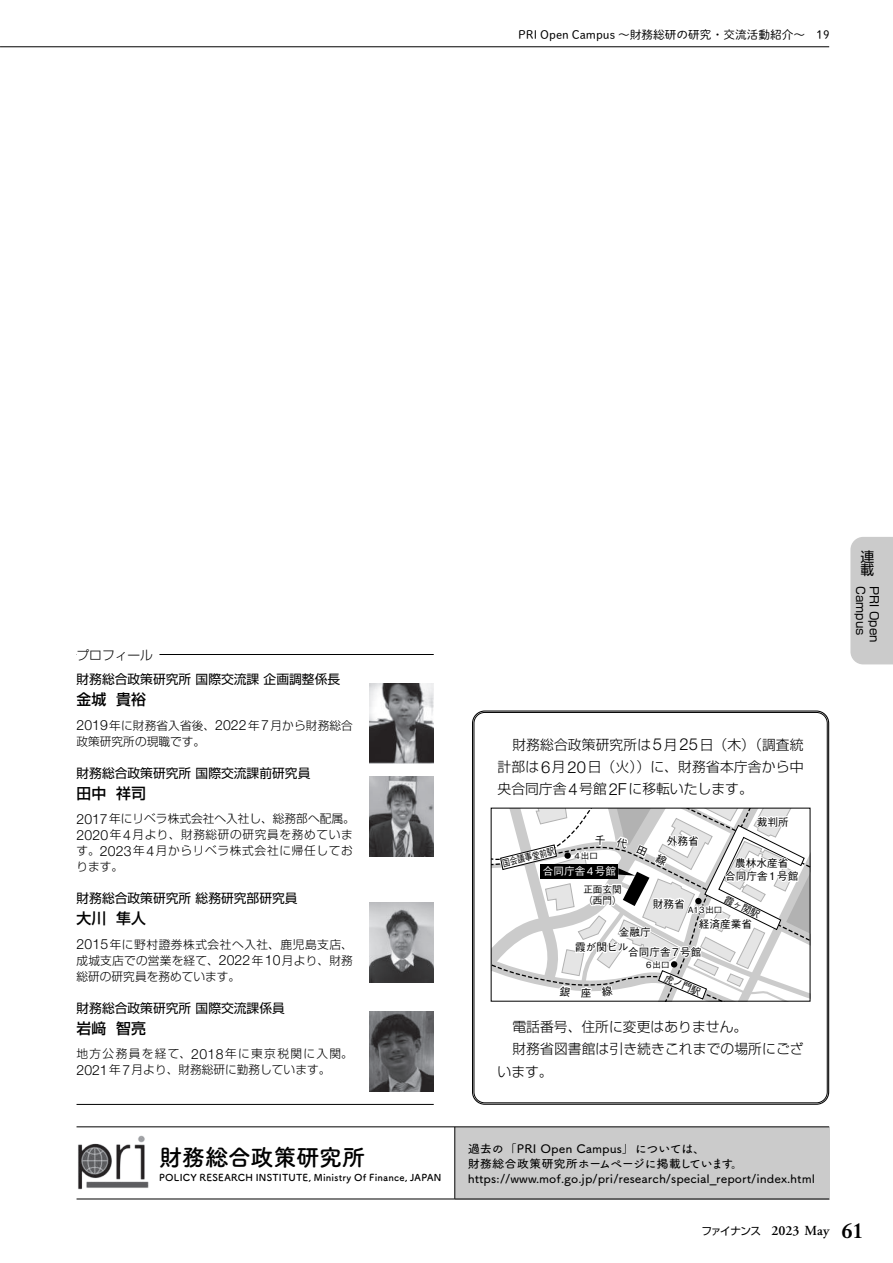
<style>
.page{position:relative;width:893px;height:1263px;background:#fff}
.page>*{position:absolute;margin:0;border:0;box-sizing:border-box;transform-origin:0 0}
.t1{font:23.4px "Tsuku A Rd Gothic Std B";letter-spacing:-.025em;color:#000}
.t2{font:500 14.85px "Shin Go Pr 6 N";color:#000}
.t3{font:300 13.8px/22.4px "Shin Go Pr 6 N";letter-spacing:.005em;color:#000;text-align:justify}
.t4{font:600 13.8px "Adobe Garamond Pro";color:#000}
.t5{font:13.8px/13.8px "Shin Go Pr 6 N";color:#000}
.t6{font:12.75px "Shin Go Pr 6 N";color:#000}
.t7{font:300 12.75px "Shin Go Pr 6 N";color:#000}
.t8{font:11.7px/14.9px "Tsuku A Rd Gothic Std D";color:#000;scale:1.05 1}
.t9{font:300 11.7px/15.9px "Shin Go Pr 6 N";letter-spacing:.015em;color:#000}
.t10{font:300 11.7px/15.9px "Shin Go Pr 6 N";letter-spacing:.055em;color:#000}
.t11{font:300 11.7px/15.9px "Shin Go Pr 6 N";letter-spacing:.115em;color:#000}
.t12{font:11.7px "Shuei M Go Std L";color:#000}
.t13{font:11.7px "Shin Go Pr 6 N";color:#000}
.t14{font:500 10.65px/12.8px "Gothic BBB Pr 6 N";color:#000;text-align:center}
.t15{font:500 10.65px "Gothic BBB Pr 6 N";color:#fff}
.t16{font:9.6px "Tsuku A Rd Gothic Std B";letter-spacing:.025em;color:#000}
.t17{font:500 9.6px/11.7px "Gothic BBB Pr 6 N";color:#000}
.t18{font:500 9.6px "Gothic BBB Pr 6 N";color:#000;scale:.8 1}
.t19{font:500 8.55px "Gothic BBB Pr 6 N";color:#000}
.s1{font-family:"Helvetica Neue LT Std";font-size:14.1px}
.s2{font-family:"Helvetica Neue LT Std";font-size:16.65px}
.s3{font-family:"Shin Go Pr 6 N";font-weight:400;font-size:10.65px}
.s4{font-family:"Times LT Std";font-size:21.3px}
</style>
<div class="page">
<hr style="left:0;top:47px;width:829px;height:1px;background:#000">
<hr style="left:77px;top:1104px;width:357px;height:1px;background:#000">
<hr style="left:77px;top:654px;width:357px;height:1px;background:#000">
<div style="left:77px;top:649px;width:82px;height:12px;background:#fff"></div>
<img style="left:370px;top:683px;width:64px;height:80px">
<img style="left:370px;top:777px;width:64px;height:79px">
<img style="left:370px;top:902px;width:64px;height:80px">
<img style="left:370px;top:1012px;width:64px;height:79px">
<div style="left:455px;top:1127px;width:374px;height:72px;background:#cbcbcb"></div>
<hr style="left:77px;top:1126px;width:752px;height:1px;background:#000">
<hr style="left:454px;top:1127px;width:1px;height:72px;background:#000">
<img style="left:78px;top:1135px;width:71px;height:54px">
<hr style="left:77px;top:1199px;width:752px;height:1px;background:#000">
<div style="left:472px;top:710px;width:357px;height:395px;border:1px solid #000;border-radius:12px"></div>
<div style="left:474px;top:712px;width:353px;height:391px;border:1px solid #000;border-radius:11px"></div>
<div style="left:850px;top:537px;width:43px;height:127px;background:#cbcbcb"></div>
<svg style="left:491px;top:808px;width:319px;height:193px"></svg>
<p class="t12" style="left:518px;top:26px;width:312px">PRI Open Campus ～財務総研の研究・交流活動紹介～　19</p>
<p class="t7" style="left:77px;top:644px;width:78px">プロフィール</p>
<p class="t6" style="left:77px;top:669px;width:278px">財務総合政策研究所国際交流課企画調整係長　</p>
<p class="t2" style="left:77px;top:687px;width:71px">金城 貴裕</p>
<p class="t9" style="left:77px;top:716px;width:278px"><span class="s1">2019</span>年に財務省入省後、<span class="s1">2022</span>年<span class="s1">7</span>月から財務総合政策研究所の現職です。</p>
<p class="t6" style="left:77px;top:762px;width:248px">財務総合政策研究所国際交流課前研究員　</p>
<p class="t2" style="left:77px;top:781px;width:71px">田中 祥司</p>
<p class="t10" style="left:77px;top:810px;width:280px"><span class="s1">2017</span>年にリベラ株式会社へ入社し、総務部へ配属。<br><span class="s1">2020</span>年<span class="s1">4</span>月より、財務総研の研究員を務めています。<span class="s1">2023</span>年<span class="s1">4</span>月からリベラ株式会社に帰任しております。</p>
<p class="t6" style="left:77px;top:888px;width:235px">財務総合政策研究所総務研究部研究員　</p>
<p class="t2" style="left:77px;top:906px;width:71px">大川 隼人</p>
<p class="t9" style="left:77px;top:935px;width:278px;text-align:justify"><span class="s1">2015</span>年に野村證券株式会社へ入社、鹿児島支店、成城支店での営業を経て、<span class="s1">2022</span>年<span class="s1">10</span>月より、財務総研の研究員を務めています。</p>
<p class="t6" style="left:77px;top:997px;width:223px">財務総合政策研究所国際交流課係員　</p>
<p class="t2" style="left:77px;top:1016px;width:71px">岩﨑 智亮</p>
<p class="t11" style="left:77px;top:1045px;width:278px">地方公務員を経て、<span class="s1">2018</span>年に東京税関に入関。<br><span class="s1">2021</span>年<span class="s1">7</span>月より、財務総研に勤務しています。</p>
<h1 class="t1" style="left:159px;top:1138px;width:208px">財務総合政策研究所</h1>
<p class="t16" style="left:159px;top:1170px;width:284px">POLICY RESEARCH INSTITUTE, Ministry Of Finance, JAPAN</p>
<p class="t3" style="left:497px;top:732px;width:308px;text-indent:15px">財務総合政策研究所は<span class="s2">5</span>月<span class="s2">25</span>日（木）（調査統計部は<span class="s2">6</span>月<span class="s2">20</span>日（火））に、財務省本庁舎から中央合同庁舎<span class="s2">4</span>号館<span class="s2">2F</span>に移転いたします。</p>
<p class="t14" style="left:757px;top:815px;width:33px">裁判所</p>
<p class="t14" style="left:667px;top:834px;width:33px">外務省</p>
<p class="t18" style="left:501px;top:856px;width:68px;rotate:-14deg">国会議事堂前駅</p>
<p class="t19" style="left:574px;top:848px;width:25px">4出口</p>
<p class="t15" style="left:543px;top:863px;width:75px">合同庁舎4号館</p>
<p class="t17" style="left:583px;top:882px;width:40px">正面玄関（西門）</p>
<p class="t14" style="left:725px;top:856px;width:75px">農林水産省<br>合同庁舎1号館</p>
<p class="t17" style="left:728px;top:892px;width:40px;rotate:26deg">霞ヶ関駅</p>
<p class="t14" style="left:653px;top:896px;width:33px">財務省</p>
<p class="t19" style="left:688px;top:903px;width:36px">A13出口</p>
<p class="t14" style="left:699px;top:917px;width:55px">経済産業省</p>
<p class="t14" style="left:575px;top:922px;width:128px;line-height:19.5px;text-align:left;text-indent:44px">金融庁<br>霞が関ビル合同庁舎7号館</p>
<p class="t19" style="left:646px;top:958px;width:25px">6出口</p>
<p class="t17" style="left:667px;top:971px;width:40px;rotate:23deg">虎ノ門駅</p>
<p class="t3" style="left:512px;top:1014px;width:236px">電話番号、住所に変更はありません。</p>
<p class="t3" style="left:512px;top:1036px;width:293px">財務省図書館は引き続きこれまでの場所にござ</p>
<p class="t3" style="left:497px;top:1059px;width:57px">います。</p>
<p class="t8" style="left:468px;top:1141px;width:332px">過去の「PRI Open Campus」については、<br>財務総合政策研究所ホームページに掲載しています。https://www.mof.go.jp/pri/research/special_report/index.html</p>
<p class="t5" style="left:860px;top:548px;width:15px">連載</p>
<p class="t13" style="left:870px;top:586px;width:51px;rotate:90deg">Campus</p>
<p class="t13" style="left:884px;top:586px;width:58px;rotate:90deg">PRI Open</p>
<p class="t4" style="left:701px;top:1223px;width:163px"><span class="s3">ファイナンス</span> 2023 May <span class="s4">61</span></p>
</div>
